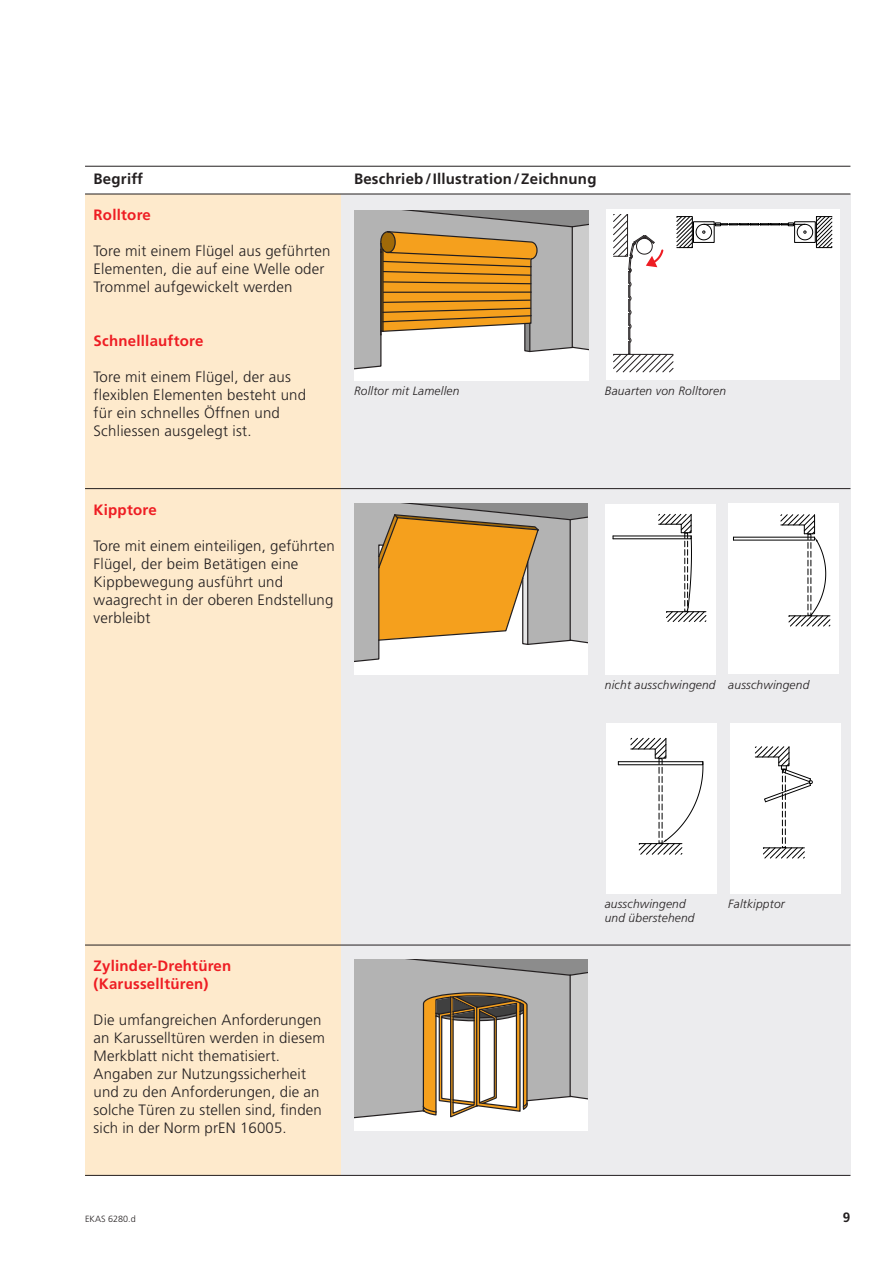
<style>
.page{position:relative;width:893px;height:1263px;background:#fff}
.page>*{position:absolute;margin:0;border:0;box-sizing:border-box;transform-origin:0 0}
.t1{font:300 15px/18px "Frutiger";letter-spacing:.01em;color:#231f20}
.t2{font:700 15px/18px "Frutiger";letter-spacing:.015em;color:#ee1d23}
.t3{font:700 15px "Frutiger";letter-spacing:.015em;color:#231f20}
.t4{font:700 13.5px "Frutiger";color:#231f20}
.t5{font:italic 300 12px "Frutiger";letter-spacing:.015em;color:#231f20}
.t6{font:300 9px "Frutiger";letter-spacing:.005em;color:#231f20}
</style>
<div class="page">
<div style="left:85px;top:194px;width:256px;height:982px;background:#feeacc"></div>
<div style="left:341px;top:194px;width:509px;height:982px;background:#ececee"></div>
<hr style="left:85px;top:166px;width:765px;height:1px;background:#231f20">
<hr style="left:85px;top:194px;width:765px;height:1px;background:#231f20">
<hr style="left:85px;top:488px;width:765px;height:1px;background:#231f20">
<hr style="left:85px;top:945px;width:765px;height:1px;background:#231f20">
<hr style="left:85px;top:1175px;width:765px;height:1px;background:#231f20">
<svg style="left:355px;top:211px;width:234px;height:170px;background:#ccb38d"></svg>
<div style="left:606px;top:209px;width:233px;height:170px;background:#fff"></div>
<svg style="left:354px;top:504px;width:234px;height:170px;background:#d5b37f"></svg>
<div style="left:605px;top:504px;width:111px;height:170px;background:#fff"></div>
<svg style="left:612px;top:513px;width:95px;height:109px"></svg>
<div style="left:728px;top:504px;width:111px;height:170px;background:#fff"></div>
<svg style="left:733px;top:514px;width:98px;height:113px"></svg>
<div style="left:607px;top:723px;width:110px;height:170px;background:#fff"></div>
<svg style="left:617px;top:737px;width:87px;height:118px"></svg>
<div style="left:730px;top:723px;width:110px;height:170px;background:#fff"></div>
<svg style="left:754px;top:746px;width:59px;height:113px"></svg>
<svg style="left:613px;top:214px;width:219px;height:159px"></svg>
<svg style="left:354px;top:960px;width:234px;height:170px;background:#beb8af"></svg>
<hr style="left:435px;top:1016px;width:2px;height:96px;background:#231f20">
<hr style="left:523px;top:1013px;width:1px;height:93px;background:#231f20">
<hr style="left:479px;top:1020px;width:1px;height:83px;background:#231f20">
<hr style="left:476px;top:1007px;width:1px;height:98px;background:#231f20">
<hr style="left:473px;top:1021px;width:2px;height:81px;background:#231f20">
<hr style="left:452px;top:1019px;width:2px;height:81px;background:#231f20">
<hr style="left:450px;top:1019px;width:1px;height:80px;background:#231f20">
<p class="t3" style="left:94px;top:170px;width:51px">Begriff</p>
<p class="t3" style="left:354px;top:170px;width:244px">Beschrieb/Illustration/Zeichnung</p>
<p class="t2" style="left:94px;top:206px;width:59px">Rolltore</p>
<p class="t1" style="left:94px;top:243px;width:239px">Tore mit einem Flügel aus geführten<br>Elementen, die auf eine Welle oder<br>Trommel aufgewickelt werden</p>
<p class="t2" style="left:94px;top:332px;width:111px">Schnelllauftore</p>
<p class="t1" style="left:94px;top:369px;width:214px">Tore mit einem Flügel, der aus flexiblen Elementen besteht und für ein schnelles Öffnen und<br>Schliessen ausgelegt ist.</p>
<p class="t5" style="left:354px;top:384px;width:107px">Rolltor mit Lamellen</p>
<p class="t5" style="left:605px;top:384px;width:123px">Bauarten von Rolltoren</p>
<p class="t2" style="left:94px;top:500px;width:65px">Kipptore</p>
<p class="t1" style="left:94px;top:537px;width:243px">Tore mit einem einteiligen, geführten<br>Flügel, der beim Betätigen eine<br>Kippbewegung ausführt und waagrecht in der oberen Endstellung verbleibt</p>
<p class="t2" style="left:94px;top:957px;width:139px">Zylinder-Drehtüren (Karusselltüren)</p>
<p class="t1" style="left:94px;top:1012px;width:233px">Die umfangreichen Anforderungen an Karusselltüren werden in diesem<br>Merkblatt nicht thematisiert.<br>Angaben zur Nutzungssicherheit und zu den Anforderungen, die an solche Türen zu stellen sind, finden sich in der Norm prEN 16005.</p>
<p class="t5" style="left:605px;top:678px;width:206px">nicht ausschwingend ausschwingend</p>
<p class="t5" style="left:605px;top:897px;width:83px">ausschwingend</p>
<p class="t5" style="left:728px;top:897px;width:58px">Faltkipptor</p>
<p class="t5" style="left:605px;top:911px;width:91px">und überstehend</p>
<p class="t6" style="left:85px;top:1215px;width:52px">EKAS 6280.d</p>
<p class="t4" style="left:843px;top:1209px;width:9px">9</p>
</div>
